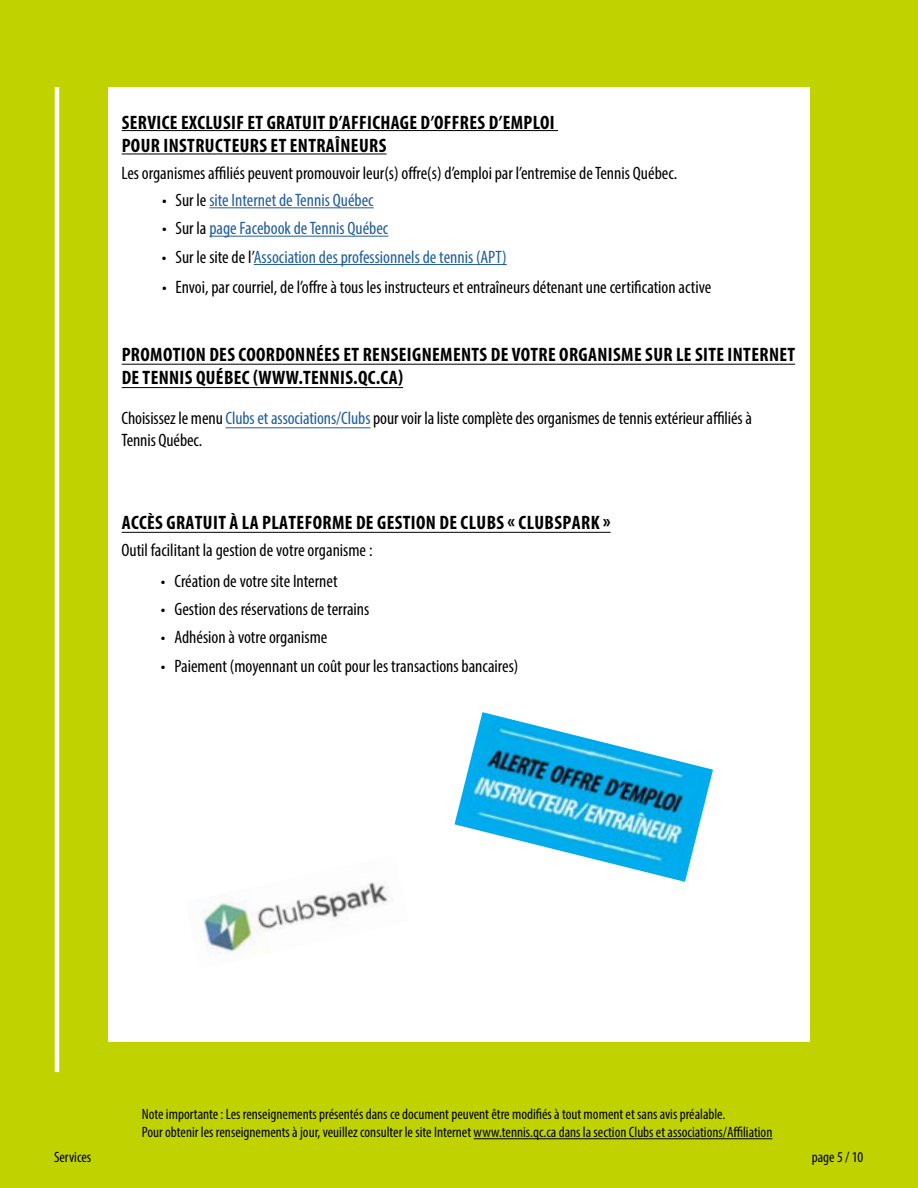
<style>
.page{position:relative;width:918px;height:1188px;background:#c0d300}
.page>*{position:absolute;margin:0;border:0;box-sizing:border-box;transform-origin:0 0}
.t1{font:700 condensed 19.5px/23.4px "Myriad Pro";letter-spacing:.02em;color:#000}
.t2{font:condensed 18px/21.6px "Myriad Pro";color:#000}
.t3{font:condensed 18px "Myriad Pro";color:#215e9e}
.t4{font:condensed 15px/18px "Myriad Pro";color:#000}
.s1{color:#000}
.s2{color:#215e9e}
</style>
<div class="page">
<div style="left:108px;top:87px;width:702px;height:954px;background:#fff"></div>
<hr style="left:122px;top:130px;width:436px;height:1px;background:#000">
<hr style="left:122px;top:153px;width:265px;height:1px;background:#000">
<hr style="left:209px;top:207px;width:165px;height:1px;background:#215e9e">
<hr style="left:209px;top:236px;width:179px;height:1px;background:#215e9e">
<hr style="left:254px;top:264px;width:253px;height:1px;background:#215e9e">
<hr style="left:122px;top:532px;width:489px;height:1px;background:#000">
<hr style="left:226px;top:427px;width:145px;height:1px;background:#215e9e">
<hr style="left:122px;top:387px;width:281px;height:1px;background:#000">
<hr style="left:122px;top:364px;width:673px;height:1px;background:#000">
<hr style="left:474px;top:1138px;width:298px;height:1px;background:#000">
<hr style="left:55px;top:87px;width:4px;height:985px;background:#fff">
<img style="left:203px;top:882px;width:185px;height:72px">
<img style="left:454px;top:712px;width:259px;height:170px">
<p class="t1" style="left:122px;top:110px;width:435px">SERVICE EXCLUSIF ET GRATUIT D’AFFICHAGE D’OFFRES D’EMPLOI<br>POUR INSTRUCTEURS ET ENTRAÎNEURS</p>
<p class="t2" style="left:122px;top:162px;width:557px">Les organismes affiliés peuvent promouvoir leur(s) offre(s) d’emploi par l’entremise de Tennis Québec.</p>
<p class="t3" style="left:162px;top:189px;width:213px"><span class="s1">• Sur le</span> site Internet de Tennis Québec</p>
<p class="t3" style="left:162px;top:218px;width:228px"><span class="s1">• Sur la</span> page Facebook de Tennis Québec</p>
<p class="t3" style="left:162px;top:246px;width:346px"><span class="s1">• Sur le site de l’</span>Association des professionnels de tennis (APT)</p>
<p class="t2" style="left:162px;top:276px;width:551px">• Envoi, par courriel, de l’offre à tous les instructeurs et entraîneurs détenant une certification active</p>
<p class="t1" style="left:122px;top:342px;width:675px">PROMOTION DES COORDONNÉES ET RENSEIGNEMENTS DE VOTRE ORGANISME SUR LE SITE INTERNET<br>DETENNIS QUÉBEC (WWW.TENNIS.QC.CA)</p>
<p class="t2" style="left:121px;top:407px;width:632px">Choisissez le menu <span class="s2">Clubs et associations/Clubs</span> pour voir la liste complète des organismes de tennis extérieur affiliés à<br>Tennis Québec.</p>
<p class="t1" style="left:122px;top:510px;width:490px">ACCÈS GRATUIT À LA PLATEFORME DE GESTION DE CLUBS « CLUBSPARK »</p>
<p class="t2" style="left:121px;top:539px;width:253px">Outil facilitant la gestion de votre organisme :</p>
<p class="t2" style="left:161px;top:570px;width:178px">• Création de votre site Internet</p>
<p class="t2" style="left:161px;top:598px;width:210px">• Gestion des réservations de terrains</p>
<p class="t2" style="left:161px;top:626px;width:168px">• Adhésion à votre organisme</p>
<p class="t2" style="left:161px;top:655px;width:359px">• Paiement (moyennant un coût pour les transactions bancaires)</p>
<p class="t4" style="left:142px;top:1105px;width:632px">Note importante : Les renseignements présentés dans ce document peuvent être modifiés à tout moment et sans avis préalable.<br>Pour obtenir les renseignements à jour, veuillez consulter le site Internet www.tennis.qc.ca dans la section Clubs et associations/Affiliation</p>
<p class="t4" style="left:54px;top:1148px;width:39px">Services</p>
<p class="t4" style="left:812px;top:1148px;width:53px">page 5 / 10</p>
</div>
